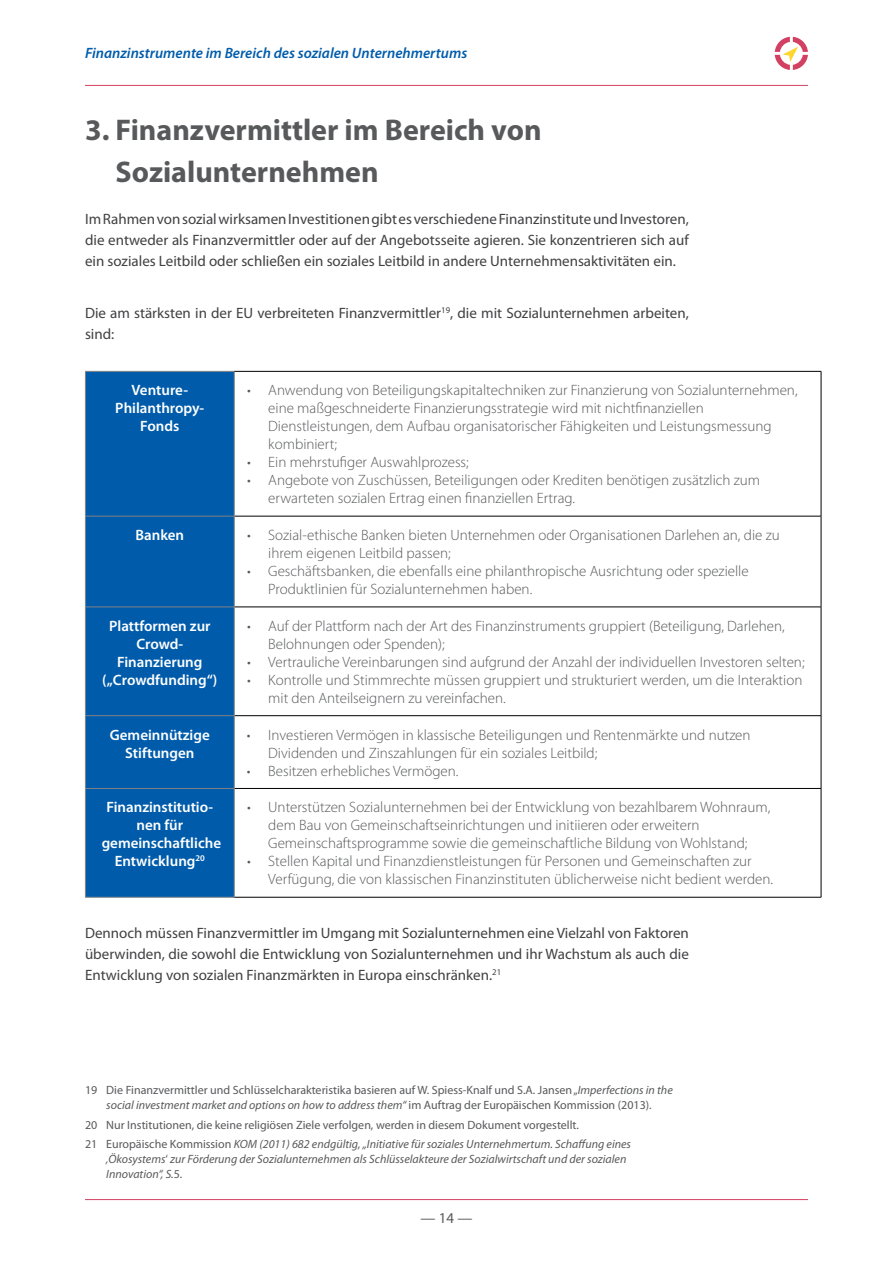
<style>
.page{position:relative;width:893px;height:1263px;background:#fff}
.page>*{position:absolute;margin:0;border:0;box-sizing:border-box;transform-origin:0 0}
.t1{font:700 30px/42px "Myriad Pro";color:#58595b}
.t2{font:300 15px/18px "Myriad Pro";color:#58595b}
.t3{font:15px/21px "Myriad Pro";color:#414042;text-align:justify}
.t4{font:600 15px/18px "Myriad Pro";color:#fff;text-align:center}
.t5{font:italic 600 15px "Myriad Pro";color:#005cab}
.t6{font:15px "Myriad Pro";color:#58595b}
.t7{font:12px/15px "Myriad Pro";color:#58595b;text-align:center}
.t8{font:italic 12px/15px "Myriad Pro";color:#58595b}
.s1{font-style:italic}
.s2{font-style:normal}
</style>
<div class="page">
<hr style="left:85px;top:1199px;width:723px;height:1px;background:#d24162">
<hr style="left:85px;top:85px;width:723px;height:1px;background:#d24162">
<svg style="left:775px;top:37px;width:33px;height:33px"></svg>
<div style="left:86px;top:372px;width:148px;height:525px;background:#005cab"></div>
<hr style="left:85px;top:516px;width:149px;height:1px;background:#808285">
<hr style="left:85px;top:606px;width:149px;height:1px;background:#808285">
<hr style="left:85px;top:715px;width:149px;height:1px;background:#808285">
<hr style="left:85px;top:788px;width:149px;height:1px;background:#808285">
<hr style="left:234px;top:516px;width:587px;height:1px;background:#000">
<hr style="left:234px;top:607px;width:587px;height:1px;background:#000">
<hr style="left:234px;top:715px;width:587px;height:1px;background:#000">
<hr style="left:234px;top:788px;width:587px;height:1px;background:#000">
<hr style="left:85px;top:371px;width:149px;height:1px;background:#808285">
<hr style="left:85px;top:372px;width:1px;height:144px;background:#808285">
<hr style="left:85px;top:516px;width:1px;height:90px;background:#808285">
<hr style="left:85px;top:607px;width:1px;height:108px;background:#808285">
<hr style="left:85px;top:716px;width:1px;height:72px;background:#808285">
<hr style="left:85px;top:789px;width:1px;height:108px;background:#808285">
<hr style="left:85px;top:897px;width:149px;height:1px;background:#808285">
<hr style="left:234px;top:371px;width:587px;height:1px;background:#000">
<hr style="left:821px;top:371px;width:1px;height:145px;background:#000">
<hr style="left:821px;top:516px;width:1px;height:91px;background:#000">
<hr style="left:821px;top:607px;width:1px;height:108px;background:#000">
<hr style="left:821px;top:716px;width:1px;height:72px;background:#000">
<hr style="left:821px;top:789px;width:1px;height:108px;background:#000">
<hr style="left:234px;top:897px;width:587px;height:1px;background:#000">
<hr style="left:234px;top:372px;width:1px;height:144px;background:#808285">
<hr style="left:234px;top:516px;width:1px;height:91px;background:#808285">
<hr style="left:234px;top:607px;width:1px;height:109px;background:#808285">
<hr style="left:234px;top:716px;width:1px;height:72px;background:#808285">
<hr style="left:234px;top:788px;width:1px;height:109px;background:#808285">
<p class="t5" style="left:85px;top:45px;width:384px">Finanzinstrumente im Bereich des sozialen Unternehmertums</p>
<h1 class="t1" style="left:116px;top:109px;width:427px;text-indent:-31px">3. Finanzvermittler im Bereich von<br>Sozialunternehmen</h1>
<p class="t3" style="left:85px;top:209px;width:605px">Im Rahmen von sozial wirksamen Investitionen gibt es verschiedene Finanzinstitute und Investoren, die entweder als Finanzvermittler oder auf der Angebotsseite agieren. Sie konzentrieren sich auf ein soziales Leitbild oder schließen ein soziales Leitbild in andere Unternehmensaktivitäten ein.</p>
<p class="t3" style="left:85px;top:303px;width:605px">Die am stärksten in der EU verbreiteten Finanzvermittler<sup>19</sup>, die mit Sozialunternehmen arbeiten, sind:</p>
<p class="t4" style="left:115px;top:382px;width:91px">Venture-<br>Philanthropy-<br>Fonds</p>
<p class="t2" style="left:268px;top:382px;width:531px;text-indent:-21px">• Anwendung von Beteiligungskapitaltechniken zur Finanzierung von Sozialunternehmen, eine maßgeschneiderte Finanzierungsstrategie wird mit nichtfinanziellen Dienstleistungen, dem Aufbau organisatorischer Fähigkeiten und Leistungsmessung kombiniert;</p>
<p class="t2" style="left:247px;top:454px;width:223px">• Ein mehrstufiger Auswahlprozess;</p>
<p class="t2" style="left:268px;top:472px;width:493px;text-indent:-21px">• Angebote von Zuschüssen, Beteiligungen oder Krediten benötigen zusätzlich zum erwarteten sozialen Ertrag einen finanziellen Ertrag.</p>
<p class="t4" style="left:135px;top:526px;width:50px">Banken</p>
<p class="t2" style="left:268px;top:526px;width:513px;text-indent:-21px">• Sozial-ethische Banken bieten Unternehmen oder Organisationen Darlehen an, die zu ihrem eigenen Leitbild passen;</p>
<p class="t2" style="left:268px;top:562px;width:482px;text-indent:-21px">• Geschäftsbanken, die ebenfalls eine philanthropische Ausrichtung oder spezielle<br>Produktlinien für Sozialunternehmen haben.</p>
<p class="t4" style="left:102px;top:617px;width:117px">Plattformen zur<br>Crowd-<br>Finanzierung („Crowdfunding“)</p>
<p class="t2" style="left:268px;top:617px;width:518px;text-indent:-21px">• Auf der Plattform nach der Art des Finanzinstruments gruppiert (Beteiligung, Darlehen,<br>Belohnungen oder Spenden);</p>
<p class="t2" style="left:247px;top:653px;width:559px">• Vertrauliche Vereinbarungen sind aufgrund der Anzahl der individuellen Investoren selten;</p>
<p class="t2" style="left:268px;top:671px;width:536px;text-indent:-21px">• Kontrolle und Stimmrechte müssen gruppiert und strukturiert werden, um die Interaktion mit den Anteilseignern zu vereinfachen.</p>
<p class="t4" style="left:110px;top:726px;width:102px">Gemeinnützige<br>Stiftungen</p>
<p class="t2" style="left:268px;top:726px;width:484px;text-indent:-21px">• Investieren Vermögen in klassische Beteiligungen und Rentenmärkte und nutzen<br>Dividenden und Zinszahlungen für ein soziales Leitbild;</p>
<p class="t2" style="left:247px;top:762px;width:213px">• Besitzen erhebliches Vermögen.</p>
<p class="t4" style="left:102px;top:799px;width:121px">Finanzinstitutio&shy;nen für gemeinschaftliche<br>Entwicklung<sup>20</sup></p>
<p class="t2" style="left:268px;top:799px;width:503px;text-indent:-21px">• Unterstützen Sozialunternehmen bei der Entwicklung von bezahlbarem Wohnraum, dem Bau von Gemeinschaftseinrichtungen und initiieren oder erweitern<br>Gemeinschaftsprogramme sowie die gemeinschaftliche Bildung von Wohlstand;</p>
<p class="t2" style="left:268px;top:853px;width:506px;text-indent:-21px">• Stellen Kapital und Finanzdienstleistungen für Personen und Gemeinschaften zur<br>Verfügung, die von klassischen Finanzinstituten üblicherweise nicht bedient werden.</p>
<p class="t3" style="left:85px;top:923px;width:605px">Dennoch müssen Finanzvermittler im Umgang mit Sozialunternehmen eine Vielzahl von Faktoren überwinden, die sowohl die Entwicklung von Sozialunternehmen und ihr Wachstum als auch die Entwicklung von sozialen Finanzmärkten in Europa einschränken.<sup>21</sup></p>
<p class="t7" style="left:85px;top:1083px;width:589px">19 Die Finanzvermittler und Schlüsselcharakteristika basieren auf W. Spiess-Knalf und S.A. Jansen „<span class="s1">Imperfections in the social investment market and options on how to address them“</span> im Auftrag der Europäischen Kommission (2013).</p>
<p class="t7" style="left:85px;top:1115px;width:547px;line-height:19.2px;text-align:left">20 Nur Institutionen, die keine religiösen Ziele verfolgen, werden in diesem Dokument vorgestellt.<br>21 Europäische Kommission <span class="s1">KOM (2011) 682 endgültig, „Initiative für soziales Unternehmertum. Schaffung eines</span></p>
<p class="t8" style="left:106px;top:1151px;width:522px">‚Ökosystems<span class="s2">‘</span> zur Förderung der Sozialunternehmen als Schlüsselakteure der Sozialwirtschaft und der sozialen<br>Innovation“, S.<span class="s2">5.</span></p>
<p class="t6" style="left:421px;top:1210px;width:53px">— 14 —</p>
</div>
